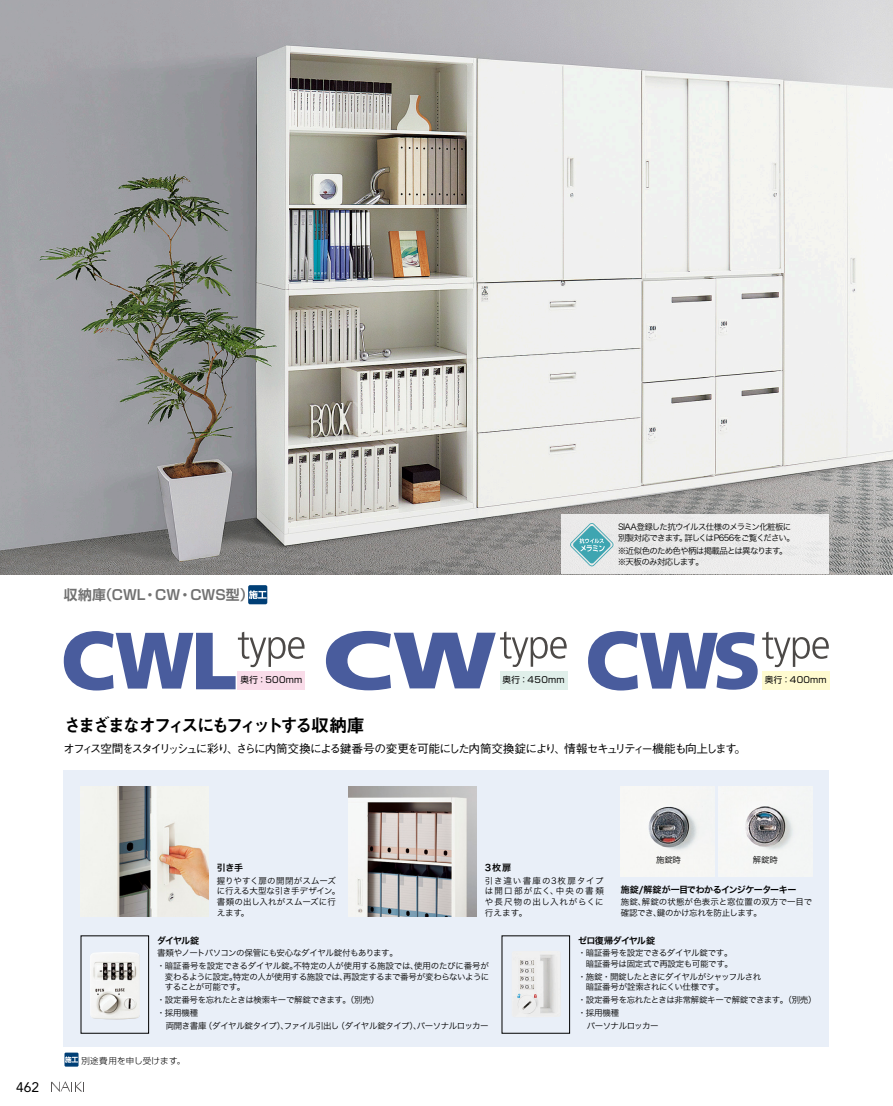
<style>
.page{position:relative;width:893px;height:1106px;background:#fff}
.page>*{position:absolute;margin:0;border:0;box-sizing:border-box;transform-origin:0 0}
.コピー_大_最終行{font:18px "Midashi Go Pro MB31";letter-spacing:-.185em;color:#000}
.t1{font:700 13.8px "Shin Go Pro De";color:#717171}
.t2{font:13.8px "Avenir LT Std";color:#000}
.コピー_小{font:500 11.7px "Gothic BBB Pro";letter-spacing:-.13em;color:#000}
.説明_見出し{font:9px "Hira Kaku Std W6";letter-spacing:-.06em;color:#000}
.説明_本文{font:8.55px/10.6px "Hira Kaku Std W3";letter-spacing:-.045em;color:#000;text-align:justify}
.説明_本文-2{font:8.55px/10.6px "Hira Kaku Std W3";letter-spacing:-.085em;color:#000}
.説明_本文-3{font:8.55px/10.6px "Hira Kaku Std W3";letter-spacing:-.015em;color:#000}
.説明_本文-4{font:8.55px "Hira Kaku Std W3";letter-spacing:-.065em;color:#000}
.説明_本文-5{font:8.55px/10.6px "Hira Kaku Std W3";letter-spacing:-.025em;color:#000}
.t3{font:8.55px "Shin Go Pro";letter-spacing:.03em;color:#000}
.t4{font:300 8.55px "Shin Go Pro";letter-spacing:.03em;color:#000}
.説明_本文-6{font:8.55px "Hira Kaku Std W3";letter-spacing:-.07em;color:#000}
.画像キャプション_注釈{font:8.55px "Hira Kaku Std W3";letter-spacing:-.035em;color:#000}
</style>
<div class="page">
<svg style="left:64px;top:1052px;width:15px;height:14px"></svg>
<svg style="left:65px;top:1056px;width:13px;height:6px"></svg>
<img style="left:0;top:0;width:893px;height:574px">
<svg style="left:63px;top:631px;width:242px;height:60px"></svg>
<div style="left:248px;top:585px;width:19px;height:19px;background:#003f76;border-radius:2px"></div>
<svg style="left:249px;top:590px;width:18px;height:9px"></svg>
<svg style="left:325px;top:630px;width:242px;height:61px"></svg>
<div style="left:500px;top:671px;width:67px;height:18px;background:#e0efea"></div>
<svg style="left:588px;top:631px;width:241px;height:60px"></svg>
<div style="left:762px;top:671px;width:67px;height:18px;background:#fffbd0"></div>
<div style="left:64px;top:770px;width:765px;height:276px;background:#e9eff8"></div>
<img style="left:349px;top:787px;width:127px;height:129px">
<img style="left:81px;top:787px;width:127px;height:129px">
<img style="left:621px;top:787px;width:93px;height:89px">
<img style="left:719px;top:787px;width:93px;height:89px">
<img style="left:512px;top:951px;width:49px;height:66px">
<div style="left:502px;top:935px;width:68px;height:98px;border:1px solid #000"></div>
<img style="left:90px;top:952px;width:50px;height:67px">
<div style="left:81px;top:935px;width:68px;height:98px;border:1px solid #000"></div>
<div style="left:561px;top:514px;width:268px;height:60px;background:#ecebeb"></div>
<svg style="left:570px;top:523px;width:44px;height:43px"></svg>
<svg style="left:51px;top:1081px;width:33px;height:11px"></svg>
<h2 class="t1" style="left:64px;top:583px;width:191px">収納庫（CWL・CW・CWS型）</h2>
<p class="t3" style="left:240px;top:673px;width:63px">奥行：500mm</p>
<p class="説明_本文-2" style="left:618px;top:522px;width:178px">SIAA登録した抗ウイルス仕様のメラミン化粧板に別製対応できます。詳しくはP656をご覧ください。</p>
<p class="説明_本文-2" style="left:618px;top:545px;width:171px">※近似色のため色や柄は掲載品とは異なります。※天板のみ対応します。</p>
<p class="t3" style="left:503px;top:673px;width:63px">奥行：450mm</p>
<p class="t3" style="left:765px;top:673px;width:64px">奥行：400mm</p>
<p class="コピー_大_最終行" style="left:63px;top:710px;width:303px">さまざまなオフィスにもフィットする収納庫</p>
<p class="コピー_小" style="left:63px;top:739px;width:684px">オフィス空間をスタイリッシュに彩り、さらに内筒交換による鍵番号の変更を可能にした内筒交換錠により、情報セキュリティー機能も向上します。</p>
<h2 class="t2" style="left:16px;top:1078px;width:24px">462</h2>
<p class="説明_見出し" style="left:217px;top:861px;width:28px">引き手</p>
<p class="説明_本文-3" style="left:217px;top:875px;width:125px">握りやすく扉の開閉がスムーズに行える大型な引き手デザイン。書類の出し入れがスムーズに行えます。</p>
<p class="説明_見出し" style="left:485px;top:861px;width:28px">3枚扉</p>
<p class="説明_本文" style="left:485px;top:875px;width:121px">引き違い書庫の3枚扉タイプは開口部が広く、中央の書類や長尺物の出し入れがらくに行えます。</p>
<p class="画像キャプション_注釈" style="left:656px;top:852px;width:26px">施錠時</p>
<p class="画像キャプション_注釈" style="left:753px;top:852px;width:26px">解錠時</p>
<p class="説明_見出し" style="left:621px;top:882px;width:177px">施錠/解錠が一目でわかるインジケーターキー</p>
<p class="説明_本文-5" style="left:621px;top:896px;width:193px">施錠、解錠の状態が色表示と窓位置の双方で一目で確認でき、鍵のかけ忘れを防止します。</p>
<p class="説明_見出し" style="left:157px;top:933px;width:44px">ダイヤル錠</p>
<p class="説明_本文" style="left:157px;top:947px;width:242px">書類やノートパソコンの保管にも安心なダイヤル錠付もあります。</p>
<p class="説明_本文" style="left:165px;top:960px;width:326px;text-indent:-8px">・暗証番号を設定できるダイヤル錠。不特定の人が使用する施設では、使用のたびに番号が変わるように設定。特定の人が使用する施設では、再設定するまで番号が変わらないようにすることが可能です。</p>
<p class="説明_本文" style="left:157px;top:994px;width:224px">・設定番号を忘れたときは検索キーで解錠できます。（別売）</p>
<p class="説明_本文" style="left:157px;top:1007px;width:43px">・採用機種</p>
<p class="説明_本文-4" style="left:157px;top:1019px;width:333px">　両開き書庫（ダイヤル錠タイプ）、ファイル引出し（ダイヤル錠タイプ）、パーソナルロッカー</p>
<p class="t4" style="left:81px;top:1053px;width:105px">別途費用を申し受けます。</p>
<p class="説明_見出し" style="left:578px;top:933px;width:78px">ゼロ復帰ダイヤル錠</p>
<p class="説明_本文" style="left:578px;top:947px;width:157px;text-align:right">・暗証番号を設定できるダイヤル錠です。暗証番号は固定式で再設定も可能です。</p>
<p class="説明_本文" style="left:586px;top:971px;width:177px;text-indent:-8px">・施錠・開錠したときにダイヤルがシャッフルされ暗証番号が詮索されにくい仕様です。</p>
<p class="説明_本文" style="left:578px;top:994px;width:240px">・設定番号を忘れたときは非常解錠キーで解錠できます。（別売）</p>
<p class="説明_本文" style="left:578px;top:1007px;width:43px">・採用機種</p>
<p class="説明_本文-6" style="left:578px;top:1019px;width:82px">　パーソナルロッカー</p>
</div>
